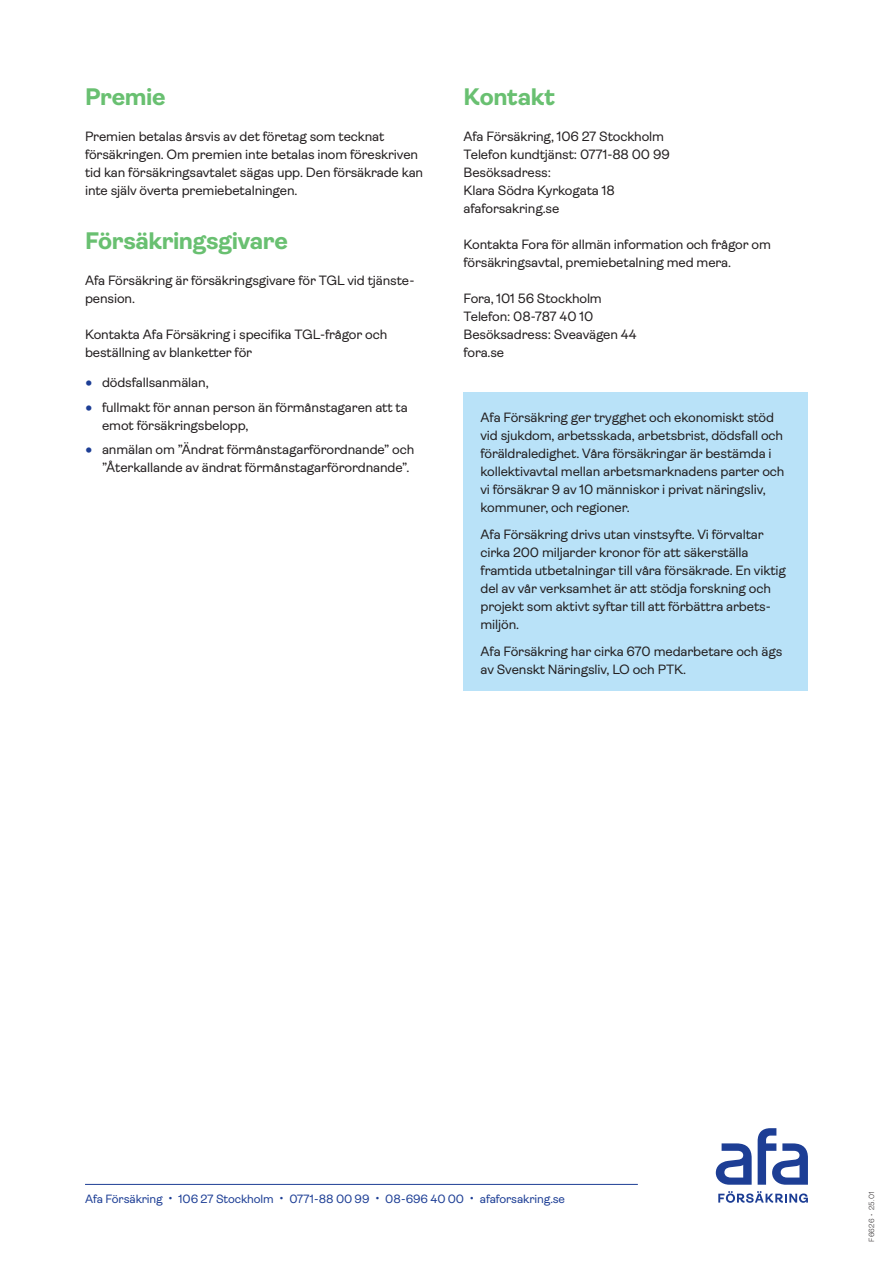
<style>
.page{position:relative;width:893px;height:1263px;background:#fff}
.page>*{position:absolute;margin:0;border:0;box-sizing:border-box;transform-origin:0 0}
.Rubrik_16_16_grön{font:700 24px "Ambit";letter-spacing:-.015em;color:#69c071}
.Brödtext_9_12_på_pla{font:13.5px/18px "Ambit";letter-spacing:-.01em;color:#231f20}
.Brödtext_9_12{font:13.5px/18px "Ambit";letter-spacing:-.01em;color:#231f20}
.t1{font:12px "Ambit";letter-spacing:-.01em;color:#1d3e95}
.Fnr_Fotobyline_baksi{font:300 7.5px "Ambit";letter-spacing:.015em;color:#231f20}
</style>
<div class="page">
<hr style="left:85px;top:1184px;width:553px;height:1px;background:#1d3e95">
<svg style="left:718px;top:1191px;width:90px;height:12px"></svg>
<svg style="left:716px;top:1143px;width:36px;height:42px"></svg>
<svg style="left:758px;top:1128px;width:50px;height:57px"></svg>
<div style="left:463px;top:393px;width:345px;height:298px;background:#b9e2f8"></div>
<h2 class="Rubrik_16_16_grön" style="left:85px;top:83px;width:82px">Premie</h2>
<p class="Brödtext_9_12" style="left:85px;top:127px;width:340px">Premien betalas årsvis av det företag som tecknat försäkringen. Om premien inte betalas inom föreskriven tid kan försäkringsavtalet sägas upp. Den försäkrade kan inte själv överta premiebetalningen.</p>
<h2 class="Rubrik_16_16_grön" style="left:85px;top:227px;width:205px">Försäkringsgivare</h2>
<p class="Brödtext_9_12" style="left:85px;top:271px;width:329px">Afa Försäkring är försäkringsgivare för TGL vid tjänste&shy;pension.</p>
<p class="Brödtext_9_12" style="left:85px;top:325px;width:304px">Kontakta Afa Försäkring i specifika TGL-frågor och beställning av blanketter för</p>
<p class="Brödtext_9_12_på_pla" style="left:102px;top:374px;width:108px">dödsfallsanmälan,</p>
<p class="Brödtext_9_12_på_pla" style="left:102px;top:398px;width:307px">fullmakt för annan person än förmånstagaren att ta emot försäkringsbelopp,</p>
<p class="Brödtext_9_12_på_pla" style="left:102px;top:441px;width:314px">anmälan om ”Ändrat förmånstagarförordnande” och ”Återkallande av ändrat förmånstagarförordnande”.</p>
<h2 class="Rubrik_16_16_grön" style="left:463px;top:83px;width:93px">Kontakt</h2>
<p class="Brödtext_9_12" style="left:463px;top:127px;width:208px">Afa Försäkring, 106 27 Stockholm<br>Telefon kundtjänst: 0771-88 00 99<br>Besöksadress:<br>Klara Södra Kyrkogata 18 afaforsakring.se</p>
<p class="Brödtext_9_12" style="left:463px;top:235px;width:309px">Kontakta Fora för allmän information och frågor om försäkringsavtal, premiebetalning med mera.</p>
<p class="Brödtext_9_12" style="left:463px;top:289px;width:175px">Fora, 101 56 Stockholm<br>Telefon: 08-787 40 10<br>Besöksadress: Sveavägen 44 fora.se</p>
<p class="Brödtext_9_12_på_pla" style="left:480px;top:408px;width:305px">Afa Försäkring ger trygghet och ekonomiskt stöd vid sjukdom, arbetsskada, arbetsbrist, dödsfall och föräldraledighet. Våra försäkringar är bestämda i kollektivavtal mellan arbetsmarknadens parter och vi försäkrar 9 av 10 människor i privat näringsliv, kommuner, och regioner.</p>
<p class="Brödtext_9_12_på_pla" style="left:480px;top:525px;width:307px">Afa Försäkring drivs utan vinstsyfte. Vi förvaltar cirka 200 miljarder kronor för att säkerställa framtida utbetalningar till våra försäkrade. En viktig del av vår verksamhet är att stödja forskning och projekt som aktivt syftar till att förbättra arbets&shy;miljön.</p>
<p class="Brödtext_9_12_på_pla" style="left:480px;top:642px;width:303px">Afa Försäkring har cirka 670 medarbetare och ägs av Svenskt Näringsliv, LO och PTK.</p>
<p class="t1" style="left:85px;top:1192px;width:482px">Afa Försäkring • 106 27 Stockholm • 0771-88 00 99 • 08-696 40 00 • afaforsakring.se</p>
<p class="Fnr_Fotobyline_baksi" style="left:867px;top:1242px;width:52px;rotate:-90deg">F6626 • 25.01</p>
</div>
